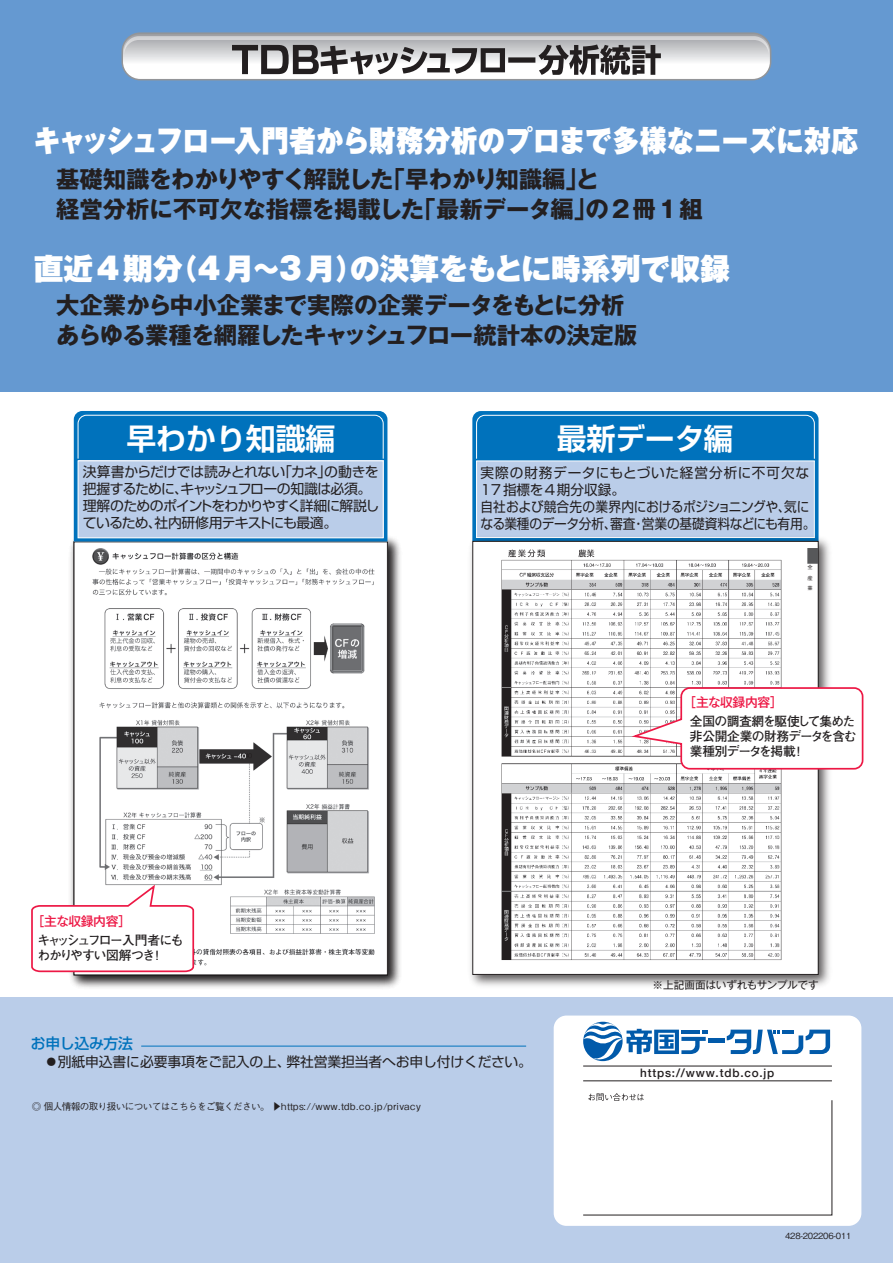
<style>
.page{position:relative;width:893px;height:1263px;background:#fff}
.page>*{position:absolute;margin:0;border:0;box-sizing:border-box;transform-origin:0 0}
.t1{font:900 29.7px "Gothic MB101 Pro";letter-spacing:.02em;color:#fff;scale:.9 1}
.t2{font:900 29.7px "Gothic MB101 Pro";color:#fff}
.t3{font:700 29.7px "Shin Go Pro De";color:#fff}
.t4{font:700 23.4px/29.7px "Gothic MB101 Pro";color:#231f20}
.t5{font:500 14.85px "Shin Go Pro";letter-spacing:-.025em;color:#0072bc}
.t6{font:13.8px/17px "Shin Go Pro";letter-spacing:-.02em;color:#231f20}
.t7{font:13.8px/17px "Shin Go Pro";letter-spacing:-.05em;color:#231f20}
.t8{font:700 12.75px/14.9px "Futo Go B101 Pro";letter-spacing:-.045em;color:#231f20}
.t9{font:700 12.75px/14.9px "Futo Go B101 Pro";letter-spacing:-.12em;color:#231f20}
.t10{font:500 12.75px "Gothic MB101 Pro";letter-spacing:-.025em;color:#ed1845}
.t11{font:500 11.7px "Helvetica Neue";letter-spacing:.07em;color:#231f20}
.t12{font:10.65px "Gothic MB101 Pro";letter-spacing:-.015em;color:#231f20}
.t13{font:500 9.6px "Gothic BBB Pro";letter-spacing:-.06em;color:#231f20}
.t14{font:500 8.55px "Gothic BBB Pro";letter-spacing:-.03em;color:#231f20}
.t15{font:500 5.1px/10.2px "Gothic BBB Pro";color:#231f20;text-align:justify;scale:1.05 1}
</style>
<div class="page">
<div style="left:0;top:997px;width:893px;height:266px;background:#bacde9"></div>
<div style="left:554px;top:1015px;width:307px;height:211px;background:#fff;border-radius:13px"></div>
<div style="left:0;top:0;width:893px;height:391px;background:#6599d1"></div>
<div style="left:121px;top:32px;width:650px;height:48px;border:2px solid #939598;border-radius:18px"></div>
<hr style="left:141px;top:1046px;width:385px;height:1px;background:#0072bc">
<svg style="left:472px;top:411px;width:346px;height:122px;background:#0876be"></svg>
<div style="left:477px;top:461px;width:337px;height:76px;background:#bacde9"></div>
<div style="left:476px;top:460px;width:339px;height:78px;border:1px solid #fff"></div>
<img style="left:470px;top:533px;width:360px;height:453px">
<div style="left:473px;top:541px;width:345px;height:433px;background:#fff"></div>
<div style="left:807px;top:548px;width:11px;height:16px;background:#57585a"></div>
<img style="left:70px;top:533px;width:330px;height:455px">
<div style="left:74px;top:542px;width:313px;height:433px;background:#fff"></div>
<div style="left:74px;top:542px;width:314px;height:433px;border:1px solid #231f20"></div>
<svg style="left:74px;top:411px;width:313px;height:130px;background:#0876be"></svg>
<div style="left:78px;top:461px;width:305px;height:77px;background:#bacde9"></div>
<div style="left:78px;top:460px;width:306px;height:78px;border:1px solid #fff"></div>
<svg style="left:122px;top:33px;width:649px;height:47px;background:#b8b8ba"></svg>
<svg style="left:583px;top:1022px;width:125px;height:39px"></svg>
<hr style="left:708px;top:1039px;width:17px;height:4px;background:#015aaa">
<svg style="left:727px;top:1029px;width:103px;height:25px"></svg>
<hr style="left:583px;top:1066px;width:249px;height:1px;background:#231f20">
<hr style="left:583px;top:1080px;width:249px;height:1px;background:#231f20">
<svg style="left:583px;top:1093px;width:249px;height:122px"></svg>
<img style="left:92px;top:548px;width:283px;height:418px">
<svg style="left:31px;top:883px;width:164px;height:90px"></svg>
<img style="left:501px;top:549px;width:281px;height:411px">
<svg style="left:628px;top:686px;width:236px;height:84px"></svg>
<h1 class="t1" style="left:34px;top:115px;width:918px">キャッシュフロー入門者から財務分析のプロまで多様なニーズに対応</h1>
<h2 class="t4" style="left:56px;top:162px;width:648px">基礎知識をわかりやすく解説した「早わかり知識編」と<br>経営分析に不可欠な指標を掲載した「最新データ編」の2冊1組</h2>
<h1 class="t2" style="left:34px;top:243px;width:698px">直近4期分（4月～3月）の決算をもとに時系列で収録</h1>
<h2 class="t4" style="left:56px;top:287px;width:582px">大企業から中小企業まで実際の企業データをもとに分析あらゆる業種を網羅したキャッシュフロー統計本の決定版</h2>
<h1 class="t3" style="left:557px;top:414px;width:178px">最新データ編</h1>
<h1 class="t3" style="left:126px;top:414px;width:211px">早わかり知識編</h1>
<p class="t7" style="left:83px;top:462px;width:298px">決算書からだけでは読みとれない「カネ」の動きを把握するために、キャッシュフローの知識は必須。理解のためのポイントをわかりやすく詳細に解説しているため、社内研修用テキストにも最適。</p>
<p class="t6" style="left:480px;top:463px;width:336px">実際の財務データにもとづいた経営分析に不可欠な<br>17指標を4期分収録。<br>自社および競合先の業界内におけるポジショニングや、気になる業種のデータ分析、審査・営業の基礎資料などにも有用。</p>
<p class="t15" style="left:807px;top:562px;width:7px">全産業</p>
<p class="t10" style="left:32px;top:911px;width:101px">［主な収録内容］</p>
<p class="t9" style="left:37px;top:931px;width:148px">キャッシュフロー入門者にもわかりやすい図解つき！</p>
<p class="t5" style="left:31px;top:1031px;width:103px">お申し込み方法</p>
<p class="t6" style="left:44px;top:1052px;width:489px">●別紙申込書に必要事項をご記入の上、弊社営業担当者へお申し付けください。</p>
<p class="t13" style="left:32px;top:1098px;width:390px">◎ 個人情報の取り扱いについてはこちらをご覧ください。 ▶https://www.tdb.co.jp/privacy</p>
<p class="t10" style="left:683px;top:692px;width:101px">［主な収録内容］</p>
<p class="t8" style="left:690px;top:712px;width:169px">全国の調査網を駆使して集めた非公開企業の財務データを含む業種別データを掲載 ！</p>
<p class="t12" style="left:652px;top:976px;width:168px">※上記画面はいずれもサンプルです</p>
<p class="t11" style="left:640px;top:1064px;width:136px">https://www.tdb.co.jp</p>
<p class="t14" style="left:785px;top:1228px;width:68px">428-202206-011</p>
</div>
